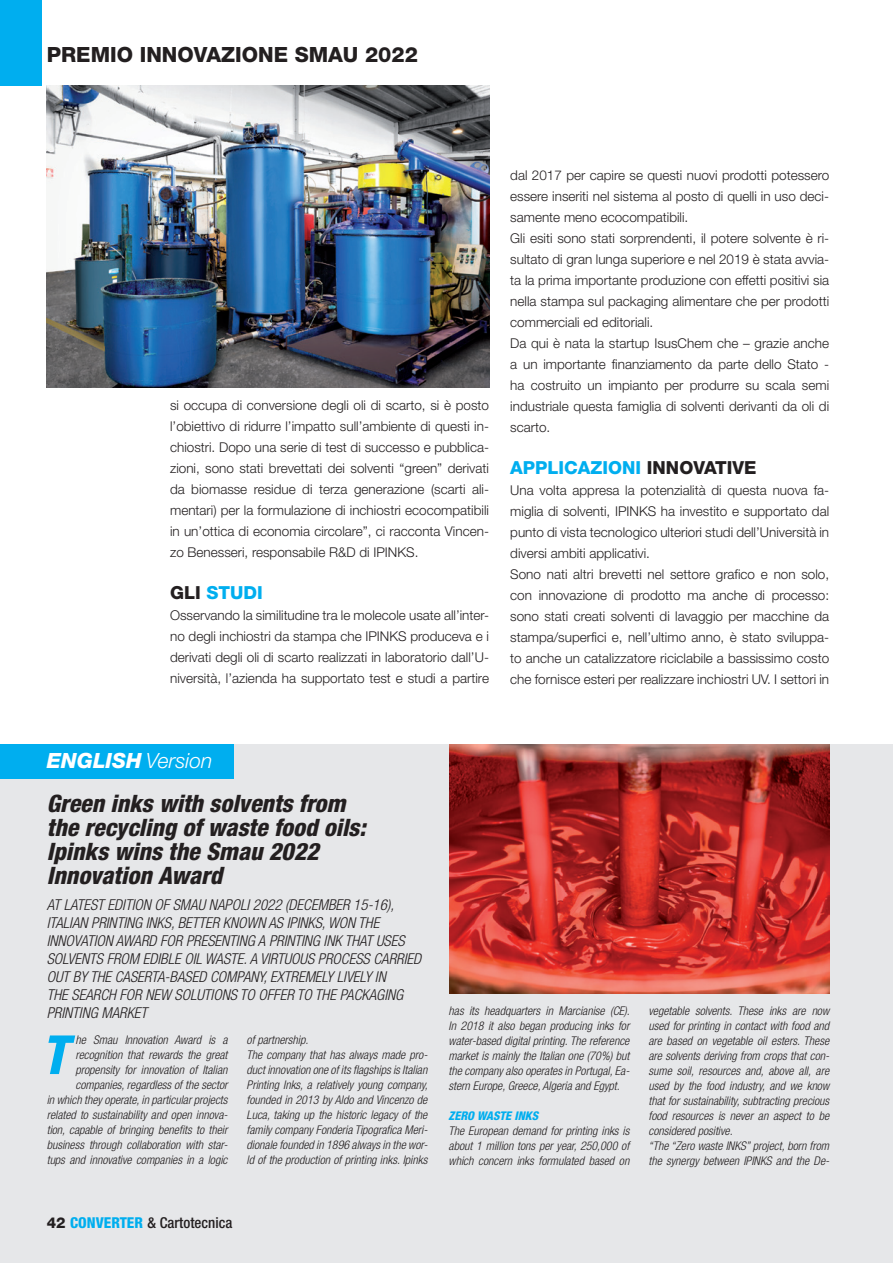
<style>
.page{position:relative;width:893px;height:1263px;background:#fff}
.page>*{position:absolute;margin:0;border:0;box-sizing:border-box;transform-origin:0 0}
.t1{font:italic 800 condensed 54px "Helvetica Neue LT Std";color:#00aeef}
.t2{font:italic 800 condensed 24px/24px "Helvetica Neue LT Std";color:#231f20}
.t3{font:800 21px "Helvetica Neue LT Std";color:#231f20}
.t4{font:italic 800 21px "Helvetica Neue LT Std";color:#fff}
.t5{font:800 18px "Helvetica Neue LT Std";color:#00aeef}
.t6{font:italic 300 condensed 15px/18px "Helvetica Neue LT Std";color:#231f20}
.t7{font:500 condensed 15px "Helvetica Neue LT Std";color:#231f20}
.t8{font:300 13.5px/21px "Helvetica Neue LT Std";color:#231f20;text-align:justify}
.t9{font:italic 300 condensed 12px/15px "Helvetica Neue LT Std";color:#231f20;text-align:justify}
.t10{font:italic 800 condensed 12px "Helvetica Neue LT Std";color:#00aeef}
.s1{color:#231f20}
.s2{font-weight:300}
.s3{font-weight:800;font-stretch:normal}
.s4{font-weight:800;color:#00aeef}
</style>
<div class="page">
<div style="left:0;top:744px;width:893px;height:519px;background:#e6e7e9"></div>
<div style="left:0;top:744px;width:234px;height:34px;background:#00aeef"></div>
<div style="left:0;top:0;width:41px;height:85px;background:#00aeef"></div>
<img style="left:449px;top:744px;width:380px;height:249px">
<img style="left:47px;top:85px;width:442px;height:302px">
<p class="t3" style="left:47px;top:42px;width:373px">PREMIO INNOVAZIONE SMAU 2022</p>
<p class="t8" style="left:170px;top:394px;width:320px">si occupa di conversione degli oli di scarto, si è posto l’obiettivo di ridurre l’impatto sull’ambiente di questi in&shy;chiostri. Dopo una serie di test di successo e pubblica&shy;zioni, sono stati brevettati dei solventi “green” derivati da biomasse residue di terza generazione (scarti ali&shy;mentari) per la formulazione di inchiostri ecocompatibili in un’ottica di economia circolare”, ci racconta Vincen&shy;zo Benesseri, responsabile R&amp;D di IPINKS.</p>
<p class="t5" style="left:170px;top:582px;width:94px"><span class="s1">GLI</span> STUDI</p>
<p class="t8" style="left:170px;top:604px;width:320px">Osservando la similitudine tra le molecole usate all’inter&shy;no degli inchiostri da stampa che IPINKS produceva e i derivati degli oli di scarto realizzati in laboratorio dall’U&shy;niversità, l’azienda ha supportato test e studi a partire</p>
<p class="t8" style="left:510px;top:164px;width:320px">dal 2017 per capire se questi nuovi prodotti potessero essere inseriti nel sistema al posto di quelli in uso deci&shy;samente meno ecocompatibili.</p>
<p class="t8" style="left:510px;top:227px;width:320px">Gli esiti sono stati sorprendenti, il potere solvente è ri&shy;sultato di gran lunga superiore e nel 2019 è stata avvia&shy;ta la prima importante produzione con effetti positivi sia nella stampa sul packaging alimentare che per prodotti commerciali ed editoriali.</p>
<p class="t8" style="left:510px;top:332px;width:320px">Da qui è nata la startup IsusChem che – grazie anche a un importante finanziamento da parte dello Stato - ha costruito un impianto per produrre su scala semi industriale questa famiglia di solventi derivanti da oli di scarto.</p>
<p class="t5" style="left:510px;top:457px;width:248px">APPLICAZIONI <span class="s1">INNOVATIVE</span></p>
<p class="t8" style="left:510px;top:479px;width:320px">Una volta appresa la potenzialità di questa nuova fa&shy;miglia di solventi, IPINKS ha investito e supportato dal punto di vista tecnologico ulteriori studi dell’Università in diversi ambiti applicativi.</p>
<p class="t8" style="left:510px;top:563px;width:320px">Sono nati altri brevetti nel settore grafico e non solo, con innovazione di prodotto ma anche di processo: sono stati creati solventi di lavaggio per macchine da stampa/superfici e, nell’ultimo anno, è stato sviluppa&shy;to anche un catalizzatore riciclabile a bassissimo costo che fornisce esteri per realizzare inchiostri UV. I settori in</p>
<h3 class="t4" style="left:47px;top:748px;width:167px">ENGLISH <span class="s2">Version</span></h3>
<p class="t2" style="left:47px;top:792px;width:320px">Green inks with solvents from the recycling of waste food oils:<br>Ipinks wins the Smau 2022<br>Innovation Award</p>
<p class="t6" style="left:47px;top:896px;width:376px">AT LATEST EDITION OF SMAU NAPOLI 2022 (DECEMBER 15-16), ITALIAN PRINTING INKS, BETTER KNOWN AS IPINKS, WON THE INNOVATION AWARD FOR PRESENTING A PRINTING INK THAT USES SOLVENTS FROM EDIBLE OIL WASTE. A VIRTUOUS PROCESS CARRIED OUT BY THE CASERTA-BASED COMPANY, EXTREMELY LIVELY IN<br>THE SEARCH FOR NEW SOLUTIONS TO OFFER TO THE PACKAGING PRINTING MARKET</p>
<p class="t9" style="left:47px;top:1032px;width:182px;text-align:right">he Smau Innovation Award is a recognition that rewards the great propensity for innovation of Italian companies, regardless of the sector<br>in which they operate, in particular projects related to sustainability and open innova&shy;tion, capable of bringing benefits to their business through collaboration with star&shy;tups and innovative companies in a logic</p>
<p class="t1" style="left:41px;top:1021px;width:27px">T</p>
<p class="t9" style="left:247px;top:1032px;width:63px">of partnership.</p>
<p class="t9" style="left:247px;top:1047px;width:183px">The company that has always made pro&shy;duct innovation one of its flagships is Italian Printing Inks, a relatively young company, founded in 2013 by Aldo and Vincenzo de Luca, taking up the historic legacy of the family company Fonderia Tipografica Meri&shy;dionale founded in 1896 always in the wor&shy;ld of the production of printing inks. Ipinks</p>
<p class="t7" style="left:47px;top:1214px;width:187px"><span class="s3">42</span> <span class="s4">CONVERTER</span> &amp; Cartotecnica</p>
<p class="t9" style="left:449px;top:1003px;width:183px">has its headquarters in Marcianise (CE).<br>In 2018 it also began producing inks for water-based digital printing. The reference market is mainly the Italian one (70%) but the company also operates in Portugal, Ea&shy;stern Europe, Greece, Algeria and Egypt.</p>
<p class="t10" style="left:449px;top:1108px;width:91px">ZERO WASTE INKS</p>
<p class="t9" style="left:449px;top:1123px;width:182px">The European demand for printing inks is about 1 million tons per year, 250,000 of which concern inks formulated based on</p>
<p class="t9" style="left:648px;top:1003px;width:182px">vegetable solvents. These inks are now used for printing in contact with food and are based on vegetable oil esters. These are solvents deriving from crops that con&shy;sume soil, resources and, above all, are used by the food industry, and we know that for sustainability, subtracting precious food resources is never an aspect to be considered positive.</p>
<p class="t9" style="left:648px;top:1138px;width:182px">“The “Zero waste INKS” project, born from the synergy between IPINKS and the De-</p>
</div>
